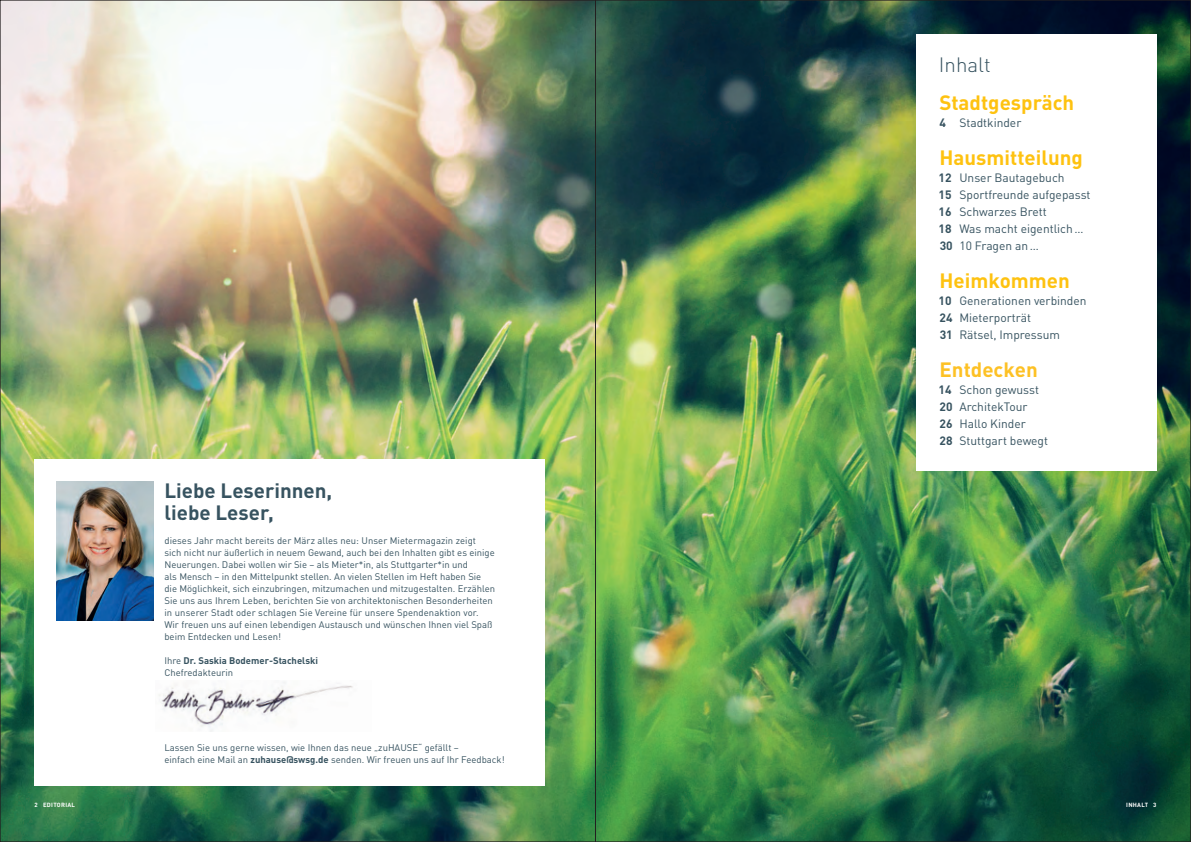
<style>
.page{position:relative;width:1191px;height:842px;background:#fff}
.page>*{position:absolute;margin:0;border:0;box-sizing:border-box;transform-origin:0 0}
.t1{font:700 20.5px "DIN Pro";color:#fec210}
.t2{font:700 20.5px/22px "DIN Pro";color:#375360}
.t3{font:700 20.5px "DIN Pro";color:#fdc125}
.t4{font:300 20.5px "DIN Pro";color:#375360}
.t5{font:12px/17px "DIN Pro";color:#375360}
.t6{font:9.5px/12px "DIN Pro";color:#375360}
.t7{font:700 9.5px/12px "DIN Pro";color:#375360}
.t8{font:700 6px "DIN Pro";letter-spacing:.05em;color:#fff}
.s1{font-weight:400}
.s2{font-weight:700}
</style>
<div class="page">
<img style="left:2px;top:2px;width:1187px;height:838px">
<div style="left:34px;top:459px;width:510px;height:326px;background:#fff"></div>
<img style="left:57px;top:482px;width:96px;height:139px">
<img style="left:159px;top:682px;width:194px;height:49px">
<div style="left:917px;top:34px;width:240px;height:437px;background:#fff"></div>
<hr style="left:595px;top:0;width:1px;height:842px;background:#231f20">
<h1 class="t2" style="left:164px;top:478px;width:169px">Liebe Leserinnen, liebe Leser,</h1>
<p class="t6" style="left:164px;top:533px;width:332px">dieses Jahr macht bereits der März alles neu: Unser Mietermagazin zeigt sich nicht nur äußerlich in neuem Gewand, auch bei den Inhalten gibt es einige Neuerungen. Dabei wollen wir Sie – als Mieter*in, als Stuttgarter*in und<br>als Mensch – in den Mittelpunkt stellen. An vielen Stellen im Heft haben Sie die Möglichkeit, sich einzubringen, mitzumachen und mitzugestalten. Erzählen Sie uns aus Ihrem Leben, berichten Sie von architektonischen Besonderheiten in unserer Stadt oder schlagen Sie Vereine für unsere Spendenaktion vor.<br>Wir freuen uns auf einen lebendigen Austausch und wünschen Ihnen viel Spaß beim Entdecken und Lesen!</p>
<p class="t7" style="left:164px;top:654px;width:155px"><span class="s1">Ihre</span> Dr. Saskia Bodemer-Stachelski<br><span class="s1">Chefredakteurin</span></p>
<p class="t6" style="left:164px;top:740px;width:342px">Lassen Sie uns gerne wissen, wie Ihnen das neue „zuHAUSE“ gefällt –<br>einfach eine Mail an <span class="s2">zuhause@swsg.de</span> senden. Wir freuen uns auf Ihr Feedback!</p>
<h1 class="t4" style="left:939px;top:49px;width:53px">Inhalt</h1>
<h1 class="t1" style="left:939px;top:89px;width:136px">Stadtgespräch</h1>
<p class="t5" style="left:939px;top:113px;width:83px"><span class="s2">4</span> Stadtkinder</p>
<h1 class="t1" style="left:939px;top:144px;width:145px">Hausmitteilung</h1>
<p class="t5" style="left:938px;top:168px;width:153px"><span class="s2">12</span> Unser Bautagebuch<br><span class="s2">15</span> Sportfreunde aufgepasst<br><span class="s2">16</span> Schwarzes Brett<br><span class="s2">18</span> Was macht eigentlich…<br><span class="s2">30</span> 10 Fragen an…</p>
<h1 class="t1" style="left:939px;top:267px;width:132px">Heimkommen</h1>
<p class="t5" style="left:938px;top:291px;width:150px"><span class="s2">10</span> Generationen verbinden<br><span class="s2">24</span> Mieterporträt<br><span class="s2">31</span> Rätsel, Impressum</p>
<h1 class="t3" style="left:939px;top:356px;width:100px">Entdecken</h1>
<p class="t5" style="left:938px;top:380px;width:111px"><span class="s2">14</span> Schon gewusst<br><span class="s2">20</span> ArchitekTour<br><span class="s2">26</span> Hallo Kinder<br><span class="s2">28</span> Stuttgart bewegt</p>
<p class="t8" style="left:35px;top:801px;width:42px">2 EDITORIAL</p>
<p class="t8" style="left:1126px;top:801px;width:32px">INHALT 3</p>
</div>
